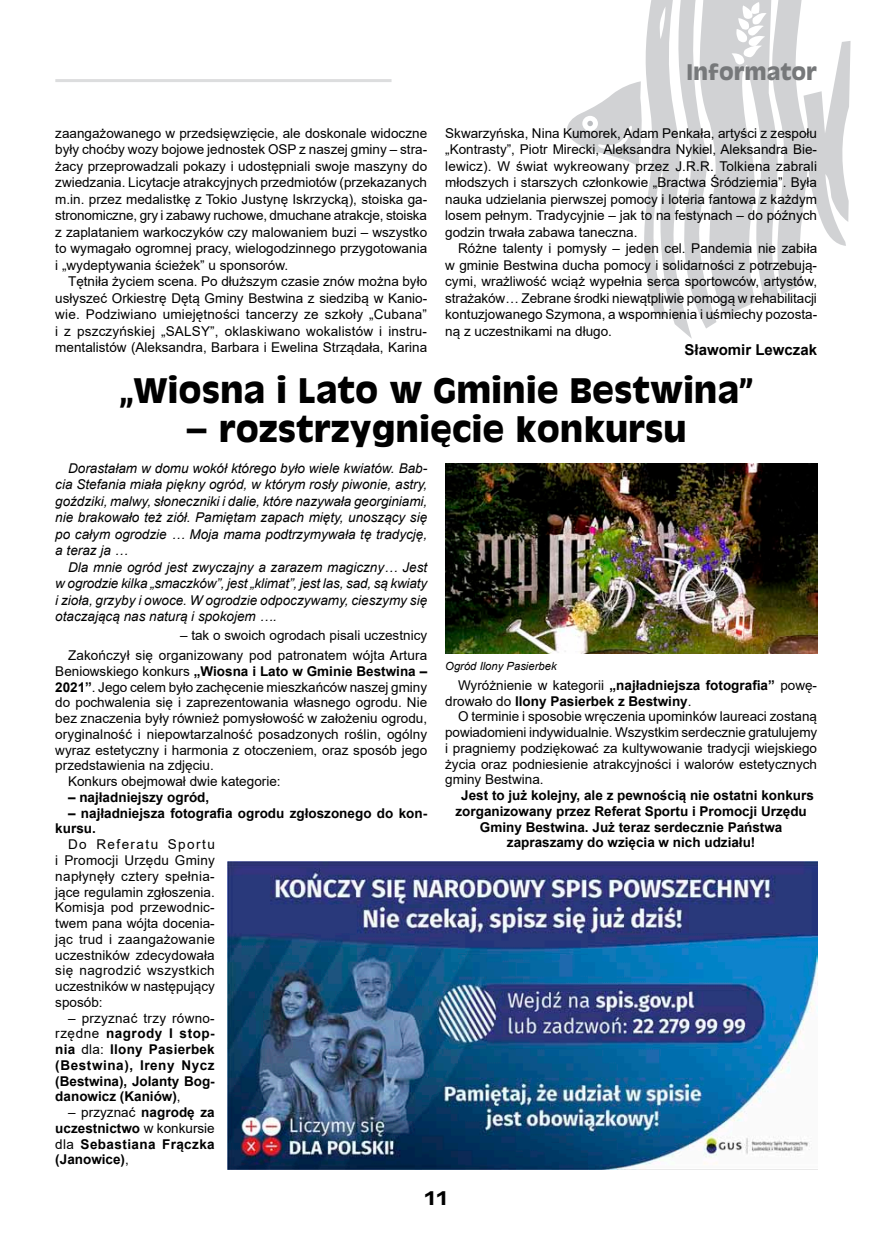
<style>
.page{position:relative;width:881px;height:1242px;background:#fff}
.page>*{position:absolute;margin:0;border:0;box-sizing:border-box;transform-origin:0 0}
.t1{font:700 33px "Antique Olive";color:#000}
.t2{font:700 21px "Antique Olive";color:#76787a}
.t3{font:700 18px "Antique Olive";color:#000}
.t4{font:700 15px "Arial";color:#000}
.t5{font:13.5px/16.5px "Arial";color:#000;text-align:justify}
.t6{font:700 13.5px/15.8px "Arial";color:#000}
.t7{font:italic 13.5px/16.5px "Arial";color:#000;text-align:justify}
.t8{font:italic 11.25px "Arial";color:#000}
.s1{font-weight:400}
.s2{font-weight:700}
</style>
<div class="page">
<hr style="left:55px;top:79px;width:336px;height:3px;background:#dcddde">
<svg style="left:567px;top:0;width:283px;height:339px"></svg>
<img style="left:445px;top:463px;width:371px;height:190px">
<img style="left:227px;top:862px;width:589px;height:307px">
<h2 class="t2" style="left:686px;top:58px;width:132px">Informator</h2>
<p class="t5" style="left:55px;top:124px;width:373px">zaangażowanego w przedsięwzięcie, ale doskonale widoczne były choćby wozy bojowe jednostek OSP z naszej gminy – stra&shy;żacy przeprowadzali pokazy i udostępniali swoje maszyny do zwiedzania. Licytacje atrakcyjnych przedmiotów (przekazanych m.in. przez medalistkę z Tokio Justynę Iskrzycką), stoiska ga&shy;stronomiczne, gry i zabawy ruchowe, dmuchane atrakcje, stoiska z zaplataniem warkoczyków czy malowaniem buzi – wszystko to wymagało ogromnej pracy, wielogodzinnego przygotowania i „wydeptywania ścieżek” u sponsorów.</p>
<p class="t5" style="left:55px;top:273px;width:373px;text-indent:13px">Tętniła życiem scena. Po dłuższym czasie znów można było usłyszeć Orkiestrę Dętą Gminy Bestwina z siedzibą w Kanio&shy;wie. Podziwiano umiejętności tancerzy ze szkoły „Cubana” i z pszczyńskiej „SALSY”, oklaskiwano wokalistów i instru&shy;mentalistów (Aleksandra, Barbara i Ewelina Strządała, Karina</p>
<p class="t5" style="left:445px;top:124px;width:373px">Skwarzyńska, Nina Kumorek, Adam Penkała, artyści z zespołu „Kontrasty”, Piotr Mirecki, Aleksandra Nykiel, Aleksandra Bie&shy;lewicz). W świat wykreowany przez J.R.R. Tolkiena zabrali młodszych i starszych członkowie „Bractwa Śródziemia”. Była nauka udzielania pierwszej pomocy i loteria fantowa z każdym losem pełnym. Tradycyjnie – jak to na festynach – do późnych godzin trwała zabawa taneczna.</p>
<p class="t5" style="left:445px;top:240px;width:373px;text-indent:13px">Różne talenty i pomysły – jeden cel. Pandemia nie zabiła w gminie Bestwina ducha pomocy i solidarności z potrzebują&shy;cymi, wrażliwość wciąż wypełnia serca sportowców, artystów, strażaków… Zebrane środki niewątpliwie pomogą w rehabilitacji kontuzjowanego Szymona, a wspomnienia i uśmiechy pozosta&shy;ną z uczestnikami na długo.</p>
<p class="t4" style="left:684px;top:339px;width:134px">Sławomir Lewczak</p>
<h1 class="t1" style="left:119px;top:368px;width:634px">„Wiosna i Lato w Gminie Bestwina”</h1>
<h1 class="t1" style="left:186px;top:408px;width:502px">– rozstrzygnięcie konkursu</h1>
<p class="t7" style="left:55px;top:460px;width:373px;text-indent:13px">Dorastałam w domu wokół którego było wiele kwiatów. Bab&shy;cia Stefania miała piękny ogród, w którym rosły piwonie, astry, goździki, malwy, słoneczniki i dalie, które nazywała georginiami, nie brakowało też ziół. Pamiętam zapach mięty, unoszący się po całym ogrodzie … Moja mama podtrzymywała tę tradycję, a teraz ja …</p>
<p class="t7" style="left:55px;top:559px;width:373px;text-indent:13px">Dla mnie ogród jest zwyczajny a zarazem magiczny… Jest w ogrodzie kilka „smaczków”, jest „klimat”, jest las, sad, są kwiaty i zioła, grzyby i owoce. W ogrodzie odpoczywamy, cieszymy się otaczającą nas naturą i spokojem ….</p>
<p class="t5" style="left:68px;top:625px;width:360px;line-height:20px;text-align:right">– tak o swoich ogrodach pisali uczestnicy<br>Zakończył się organizowany pod patronatem wójta Artura</p>
<p class="t6" style="left:55px;top:663px;width:373px"><span class="s1">Beniowskiego konkurs</span> „Wiosna i Lato w Gminie Bestwina –</p>
<p class="t5" style="left:55px;top:678px;width:373px"><span class="s2">2021”</span>. Jego celem było zachęcenie mieszkańców naszej gminy</p>
<p class="t5" style="left:55px;top:694px;width:373px">do pochwalenia się i zaprezentowania własnego ogrodu. Nie</p>
<p class="t5" style="left:55px;top:710px;width:373px">bez znaczenia były również pomysłowość w założeniu ogrodu,</p>
<p class="t5" style="left:55px;top:726px;width:373px">oryginalność i niepowtarzalność posadzonych roślin, ogólny</p>
<p class="t5" style="left:55px;top:741px;width:373px">wyraz estetyczny i harmonia z otoczeniem, oraz sposób jego</p>
<p class="t5" style="left:55px;top:757px;width:160px">przedstawienia na zdjęciu.</p>
<p class="t5" style="left:68px;top:773px;width:214px">Konkurs obejmował dwie kategorie:</p>
<p class="t6" style="left:68px;top:789px;width:143px">– najładniejszy ogród,</p>
<p class="t6" style="left:55px;top:805px;width:373px;text-indent:13px">– najładniejsza fotografia ogrodu zgłoszonego do kon&shy;kursu.</p>
<p class="t5" style="left:55px;top:836px;width:161px;line-height:15.8px;text-indent:13px">Do Referatu Sportu i Promocji Urzędu Gminy napłynęły cztery spełnia&shy;jące regulamin zgłoszenia.<br>Komisja pod przewodnic&shy;twem pana wójta docenia&shy;jąc trud i zaangażowanie uczestników zdecydowała się nagrodzić wszystkich uczestników w następujący sposób:</p>
<p class="t6" style="left:55px;top:1010px;width:161px;text-align:justify;text-indent:13px"><span class="s1">– przyznać trzy równo&shy;rzędne</span> nagrody I stop&shy;nia <span class="s1">dla:</span> Ilony Pasierbek (Bestwina), Ireny Nycz (Bestwina), Jolanty Bog&shy;danowicz (Kaniów)<span class="s1">,</span></p>
<p class="t6" style="left:55px;top:1104px;width:161px;text-align:justify;text-indent:13px"><span class="s1">– przyznać</span> nagrodę za uczestnictwo <span class="s1">w konkursie dla</span> Sebastiana Frączka (Janowice)<span class="s1">,</span></p>
<p class="t8" style="left:445px;top:658px;width:113px">Ogród Ilony Pasierbek</p>
<p class="t6" style="left:445px;top:677px;width:373px;text-indent:13px"><span class="s1">Wyróżnienie w kategorii</span> „najładniejsza fotografia” <span class="s1">powę&shy;drowało do</span> Ilony Pasierbek z Bestwiny<span class="s1">.</span></p>
<p class="t5" style="left:445px;top:708px;width:373px;line-height:15.8px;text-indent:13px">O terminie i sposobie wręczenia upominków laureaci zostaną powiadomieni indywidualnie. Wszystkim serdecznie gratulujemy i pragniemy podziękować za kultywowanie tradycji wiejskiego życia oraz podniesienie atrakcyjności i walorów estetycznych gminy Bestwina.</p>
<p class="t6" style="left:455px;top:787px;width:360px;text-align:center">Jest to już kolejny, ale z pewnością nie ostatni konkurs zorganizowany przez Referat Sportu i Promocji Urzędu Gminy Bestwina. Już teraz serdecznie Państwa zapraszamy do wzięcia w nich udziału!</p>
<h3 class="t3" style="left:424px;top:1186px;width:25px">11</h3>
</div>
